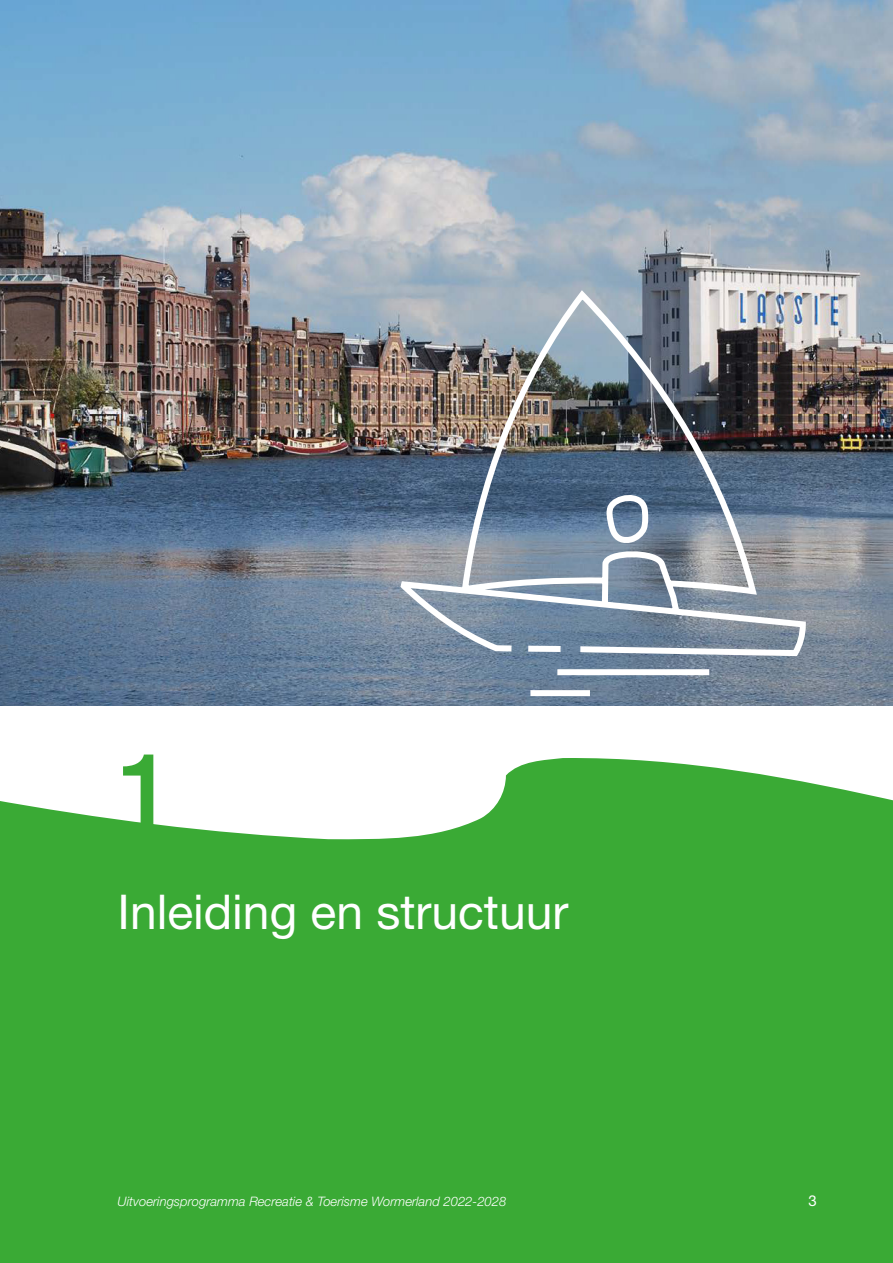
<style>
.page{position:relative;width:893px;height:1263px;background:#fff}
.page>*{position:absolute;margin:0;border:0;box-sizing:border-box;transform-origin:0 0}
.t1{font:500 102px "Helvetica Neue LT Std";color:#3aaa35}
.t2{font:48px "Helvetica Neue LT Std";color:#fff}
.t3{font:15px "Helvetica Neue LT Std";color:#fff}
.t4{font:italic 300 13.05px "Helvetica Neue LT Std";color:#fff}
</style>
<div class="page">
<svg style="left:0;top:758px;width:893px;height:505px;background:#4bb146"></svg>
<img style="left:0;top:0;width:893px;height:706px">
<img style="left:397px;top:286px;width:412px;height:413px">
<p class="t1" style="left:118px;top:729px;width:58px">1</p>
<p class="t2" style="left:118px;top:883px;width:452px">Inleiding en structuur</p>
<p class="t4" style="left:118px;top:1194px;width:390px">Uitvoeringsprogramma Recreatie &amp; Toerisme Wormerland 2022-2028</p>
<p class="t3" style="left:808px;top:1192px;width:10px">3</p>
</div>
